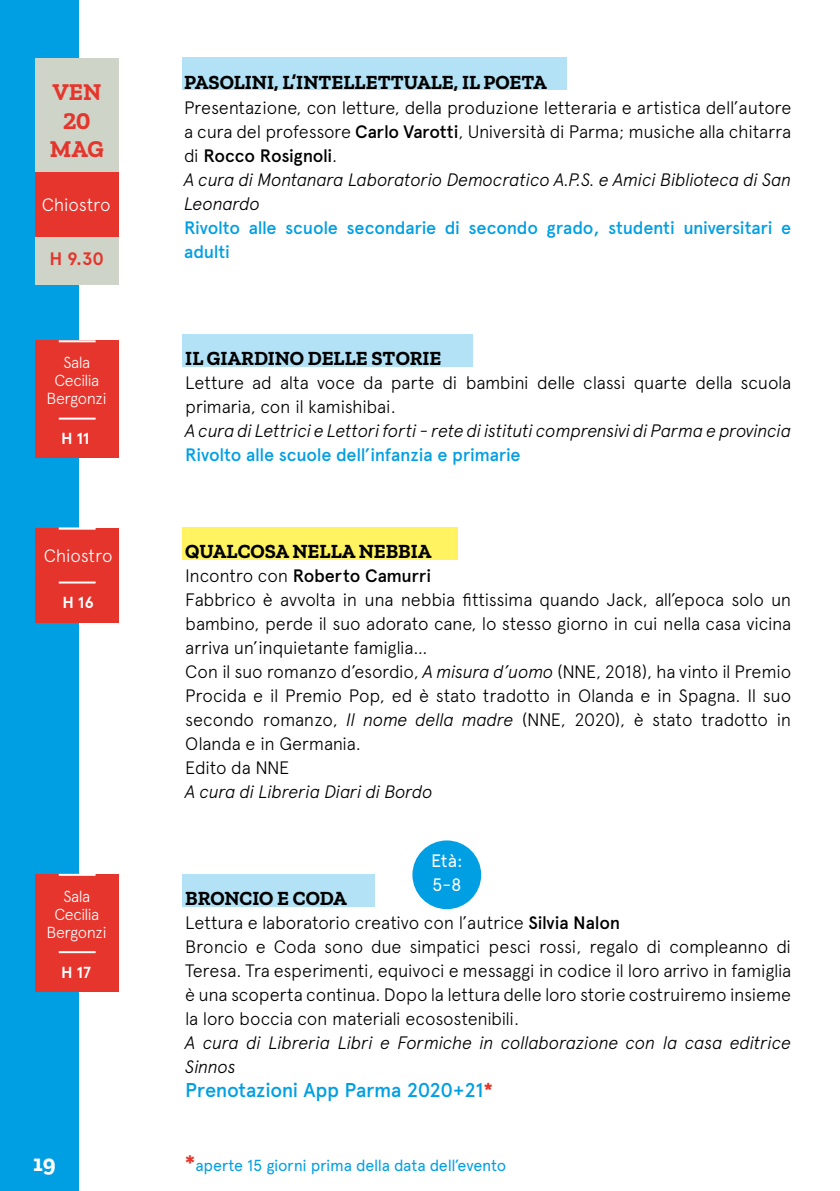
<style>
.page{position:relative;width:840px;height:1191px;background:#fff}
.page>*{position:absolute;margin:0;border:0;box-sizing:border-box;transform-origin:0 0}
.t1{font:700 24px/28.8px "Zilla Slab";color:#e5352c;text-align:center}
.t2{font:700 24px "Zilla Slab";color:#fff}
.t3{font:700 20px "Zilla Slab";color:#000}
.t4{font:500 20px "Apercu";letter-spacing:-.02em;color:#009fe3}
.t5{font:300 18px/24px "Apercu";letter-spacing:-.015em;color:#000}
.t6{font:italic 300 18px/24px "Apercu";letter-spacing:-.015em;color:#000}
.t7{font:500 18px/24px "Apercu";letter-spacing:-.02em;color:#009fe3}
.t8{font:300 18px "Apercu";letter-spacing:-.015em;color:#fff}
.t9{font:18px/24px "Apercu";color:#fff}
.t10{font:700 18px "Apercu";color:#e5352c}
.t11{font:16px "Apercu";letter-spacing:-.015em;color:#009fe3}
.t12{font:300 16px/18px "Apercu";letter-spacing:-.03em;color:#fff;text-align:center}
.t13{font:700 16px "Apercu";color:#fff}
.s1{font-weight:500}
.s2{font-style:italic}
.s3{font-weight:700;color:#e5352c}
.s4{font-family:"Zilla Slab";font-weight:700;font-size:24px;color:#e5352c}
</style>
<div class="page">
<div style="left:0;top:0;width:78px;height:1191px;background:#009fe3"></div>
<div style="left:182px;top:334px;width:290px;height:33px;background:#b3e2f6"></div>
<div style="left:182px;top:58px;width:384px;height:32px;background:#b3e2f6"></div>
<div style="left:35px;top:58px;width:83px;height:226px;background:#ced4c8"></div>
<div style="left:182px;top:527px;width:275px;height:33px;background:#fff361"></div>
<div style="left:35px;top:527px;width:83px;height:95px;background:#e5342c"></div>
<hr style="left:59px;top:581px;width:36px;height:2px;background:#fff">
<hr style="left:59px;top:527px;width:36px;height:2px;background:#fff">
<div style="left:35px;top:340px;width:83px;height:118px;background:#e5352c"></div>
<hr style="left:59px;top:417px;width:36px;height:2px;background:#fff">
<hr style="left:59px;top:340px;width:36px;height:2px;background:#fff">
<div style="left:35px;top:874px;width:83px;height:117px;background:#e5352c"></div>
<hr style="left:59px;top:951px;width:36px;height:2px;background:#fff">
<hr style="left:59px;top:874px;width:36px;height:2px;background:#fff">
<div style="left:182px;top:874px;width:192px;height:33px;background:#b3e2f6"></div>
<div style="left:412px;top:840px;width:69px;height:69px;background:#009fe3;border-radius:50%"></div>
<div style="left:35px;top:173px;width:83px;height:64px;background:#e5352c"></div>
<h1 class="t1" style="left:50px;top:78px;width:55px">VEN<br>20<br>MAG</h1>
<p class="t8" style="left:42px;top:194px;width:70px">Chiostro</p>
<p class="t10" style="left:50px;top:248px;width:56px">H 9.30</p>
<p class="t12" style="left:47px;top:353px;width:62px">Sala<br>Cecilia<br>Bergonzi</p>
<p class="t13" style="left:61px;top:429px;width:30px">H 11</p>
<p class="t8" style="left:44px;top:545px;width:70px">Chiostro</p>
<p class="t13" style="left:62px;top:592px;width:33px">H 16</p>
<p class="t3" style="left:184px;top:71px;width:364px">PASOLINI, L’INTELLETTUALE, IL POETA</p>
<p class="t5" style="left:184px;top:95px;width:608px">Presentazione, con letture, della produzione letteraria e artistica dell’autore a cura del professore <span class="s1">Carlo Varotti</span>, Università di Parma; musiche alla chitarra di <span class="s1">Rocco Rosignoli</span>.<br><span class="s2">A cura di Montanara Laboratorio Democratico A.P.S. e Amici Biblioteca di San Leonardo</span></p>
<p class="t7" style="left:184px;top:215px;width:608px">Rivolto alle scuole secondarie di secondo grado, studenti universitari e adulti</p>
<p class="t3" style="left:185px;top:347px;width:257px">IL GIARDINO DELLE STORIE</p>
<p class="t5" style="left:185px;top:370px;width:607px">Letture ad alta voce da parte di bambini delle classi quarte della scuola primaria, con il kamishibai.</p>
<p class="t6" style="left:185px;top:418px;width:607px">A cura di Lettrici e Lettori forti - rete di istituti comprensivi di Parma e provincia</p>
<p class="t7" style="left:185px;top:442px;width:336px">Rivolto alle scuole dell’infanzia e primarie</p>
<p class="t3" style="left:185px;top:540px;width:247px">QUALCOSA NELLA NEBBIA</p>
<p class="t5" style="left:185px;top:563px;width:607px">Incontro con <span class="s1">Roberto Camurri<br></span>Fabbrico è avvolta in una nebbia fittissima quando Jack, all’epoca solo un bambino, perde il suo adorato cane, lo stesso giorno in cui nella casa vicina arriva un’inquietante famiglia…<br>Con il suo romanzo d’esordio, <span class="s2">A misura d’uomo</span> (NNE, 2018), ha vinto il Premio Procida e il Premio Pop, ed è stato tradotto in Olanda e in Spagna. Il suo secondo romanzo, <span class="s2">Il nome della madre</span> (NNE, 2020), è stato tradotto in Olanda e in Germania.<br>Edito da NNE</p>
<p class="t6" style="left:185px;top:779px;width:249px">A cura di Libreria Diari di Bordo</p>
<p class="t9" style="left:431px;top:848px;width:33px">Età:<br>5-8</p>
<p class="t12" style="left:47px;top:887px;width:62px">Sala<br>Cecilia<br>Bergonzi</p>
<p class="t3" style="left:185px;top:887px;width:163px">BRONCIO E CODA</p>
<p class="t5" style="left:185px;top:911px;width:607px">Lettura e laboratorio creativo con l’autrice <span class="s1">Silvia Nalon<br></span>Broncio e Coda sono due simpatici pesci rossi, regalo di compleanno di Teresa. Tra esperimenti, equivoci e messaggi in codice il loro arrivo in famiglia è una scoperta continua. Dopo la lettura delle loro storie costruiremo insieme la loro boccia con materiali ecosostenibili.</p>
<p class="t6" style="left:185px;top:1030px;width:607px">A cura di Libreria Libri e Formiche in collaborazione con la casa editrice<br>Sinnos</p>
<p class="t4" style="left:185px;top:1078px;width:309px">Prenotazioni App Parma 2020+21<span class="s3">*</span></p>
<p class="t13" style="left:61px;top:962px;width:31px">H 17</p>
<h1 class="t2" style="left:33px;top:1149px;width:24px">19</h1>
<p class="t11" style="left:185px;top:1155px;width:322px"><span class="s4">*</span>aperte 15 giorni prima della data dell’evento</p>
</div>
